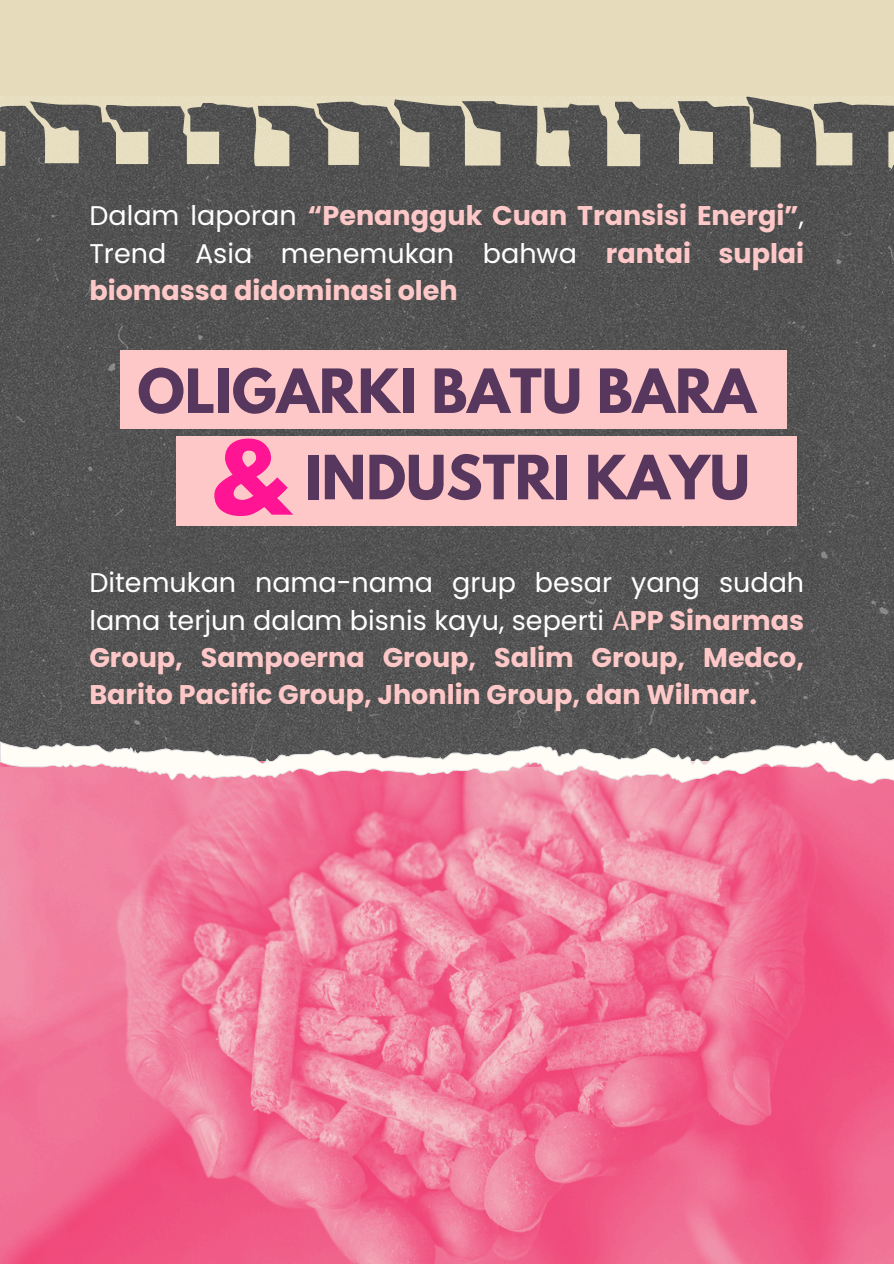
<style>
.page{position:relative;width:894px;height:1264px;background:#fff}
.page>*{position:absolute;margin:0;border:0;box-sizing:border-box;transform-origin:0 0}
.t1{font:700 90.6px "League Spartan";color:#ff1493}
.t2{font:700 54px "League Spartan";color:#57375d}
.t3{font:700 27px/37.2px "Poppins";color:#ffc8c8;text-align:justify}
.s1{font-weight:400;color:#fff}
.s2{font-weight:400}
</style>
<div class="page">
<div style="left:0;top:0;width:893px;height:1263px;background:#e6dcbc"></div>
<img style="left:0;top:97px;width:893px;height:639px">
<div style="left:177px;top:436px;width:619px;height:90px;background:#ffc8c8"></div>
<div style="left:120px;top:350px;width:665px;height:79px;background:#ffc8c8"></div>
<img style="left:0;top:787px;width:893px;height:476px">
<svg style="left:0;top:736px;width:893px;height:51px;background:#c3a1a7"></svg>
<h1 class="t3" style="left:89px;top:197px;width:716px"><span class="s1">Dalam laporan</span> “Penangguk Cuan Transisi Energi”<span class="s1">, Trend Asia menemukan bahwa</span> rantai suplai biomassa didominasi oleh</h1>
<p class="t2" style="left:137px;top:364px;width:620px">OLIGARKI BATU BARA</p>
<p class="t1" style="left:212px;top:433px;width:77px">&amp;</p>
<h1 class="t2" style="left:305px;top:450px;width:446px">INDUSTRI KAYU</h1>
<p class="t3" style="left:89px;top:564px;width:716px"><span class="s1">Ditemukan nama-nama grup besar yang sudah lama terjun dalam bisnis kayu, seperti</span> <span class="s2">A</span>PP Sinarmas Group, Sampoerna Group, Salim Group, Medco, Barito Pacific Group, Jhonlin Group, dan Wilmar.</p>
</div>
